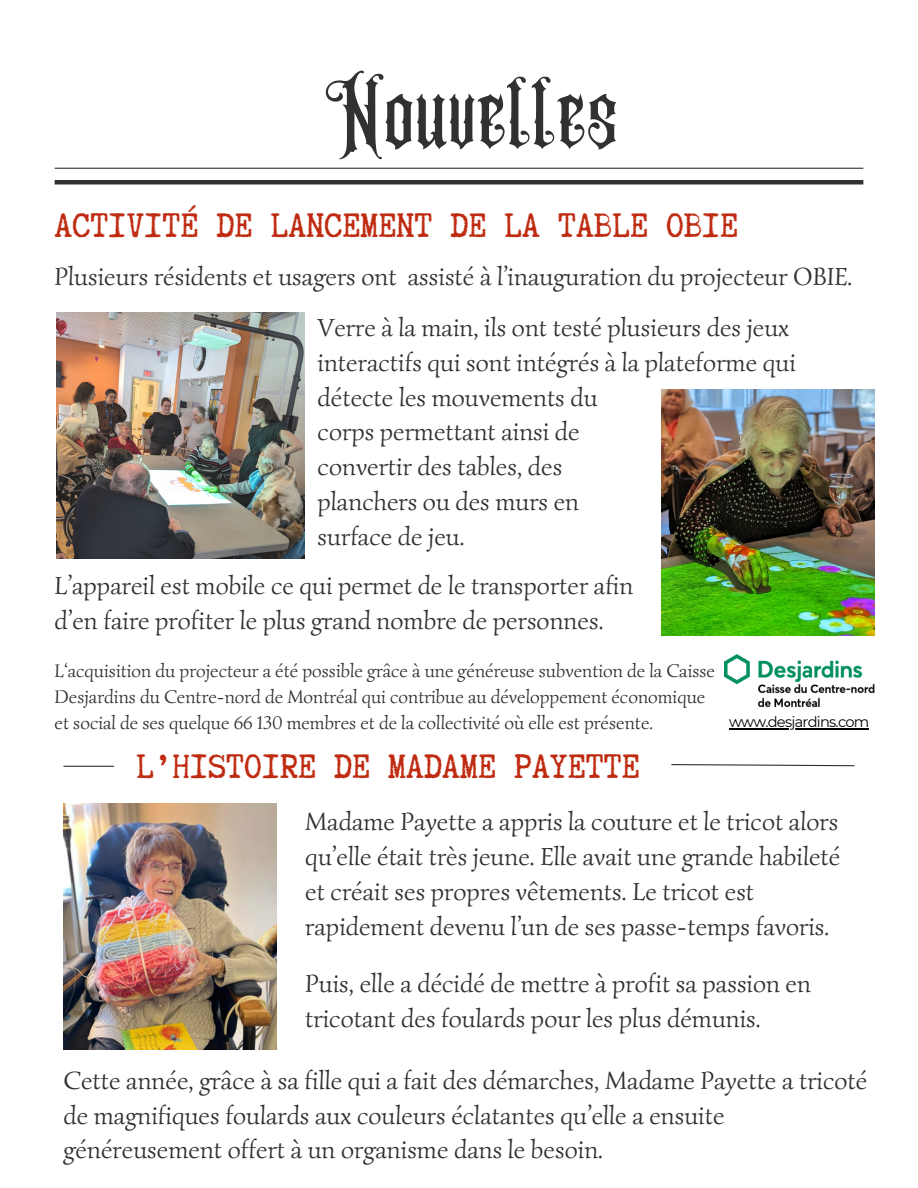
<style>
.page{position:relative;width:918px;height:1188px;background:#fff}
.page>*{position:absolute;margin:0;border:0;box-sizing:border-box;transform-origin:0 0}
.t1{font:93px "Amstrong";letter-spacing:.03em;color:#313131}
.t2{font:40.5px "Truetypewriter Polygl OTT";color:#bf2b10}
.t3{font:25.5px/34.8px "Simonetta";color:#313131}
.t4{font:18.75px/25.8px "Simonetta";color:#313131}
.t5{font:14.55px "Montserrat";letter-spacing:-.05em;color:#000}
</style>
<div class="page">
<img style="left:56px;top:312px;width:249px;height:247px">
<hr style="left:55px;top:168px;width:808px;height:1px;background:#313131">
<hr style="left:55px;top:180px;width:808px;height:4px;background:#313131">
<img style="left:64px;top:803px;width:212px;height:247px">
<hr style="left:64px;top:766px;width:50px;height:1px;background:#313131">
<svg style="left:671px;top:764px;width:184px;height:3px"></svg>
<img style="left:725px;top:654px;width:149px;height:54px">
<hr style="left:729px;top:728px;width:140px;height:1px;background:#000">
<img style="left:662px;top:389px;width:212px;height:247px">
<h1 class="t1" style="left:325px;top:45px;width:293px">Nouvelles</h1>
<h2 class="t2" style="left:55px;top:204px;width:685px">ACTIVITÉ DE LANCEMENT DE LA TABLE OBIE</h2>
<p class="t3" style="left:55px;top:259px;width:800px">Plusieurs résidents et usagers ont assisté à l’inauguration du projecteur OBIE.</p>
<p class="t3" style="left:318px;top:310px;width:480px">Verre à la main, ils ont testé plusieurs des jeux interactifs qui sont intégrés à la plateforme qui détecte les mouvements du<br>corps permettant ainsi de<br>convertir des tables, des<br>planchers ou des murs en<br>surface de jeu.</p>
<p class="t3" style="left:55px;top:568px;width:580px">L’appareil est mobile ce qui permet de le transporter afin d’en faire profiter le plus grand nombre de personnes.</p>
<p class="t4" style="left:55px;top:658px;width:662px">L‘acquisition du projecteur a été possible grâce à une généreuse subvention de la Caisse<br>Desjardins du Centre-nord de Montréal qui contribue au développement économique et social de ses quelque 66 130 membres et de la collectivité où elle est présente.</p>
<h2 class="t2" style="left:136px;top:745px;width:505px">L’HISTOIRE DE MADAME PAYETTE</h2>
<p class="t5" style="left:729px;top:713px;width:142px">www.desjardins.com</p>
<p class="t3" style="left:305px;top:804px;width:537px">Madame Payette a appris la couture et le tricot alors qu’elle était très jeune. Elle avait une grande habileté et créait ses propres vêtements. Le tricot est rapidement devenu l’un de ses passe-temps favoris.</p>
<p class="t3" style="left:305px;top:966px;width:507px">Puis, elle a décidé de mettre à profit sa passion en tricotant des foulards pour les plus démunis.</p>
<p class="t3" style="left:64px;top:1063px;width:805px">Cette année, grâce à sa fille qui a fait des démarches, Madame Payette a tricoté de magnifiques foulards aux couleurs éclatantes qu’elle a ensuite généreusement offert à un organisme dans le besoin.</p>
</div>
